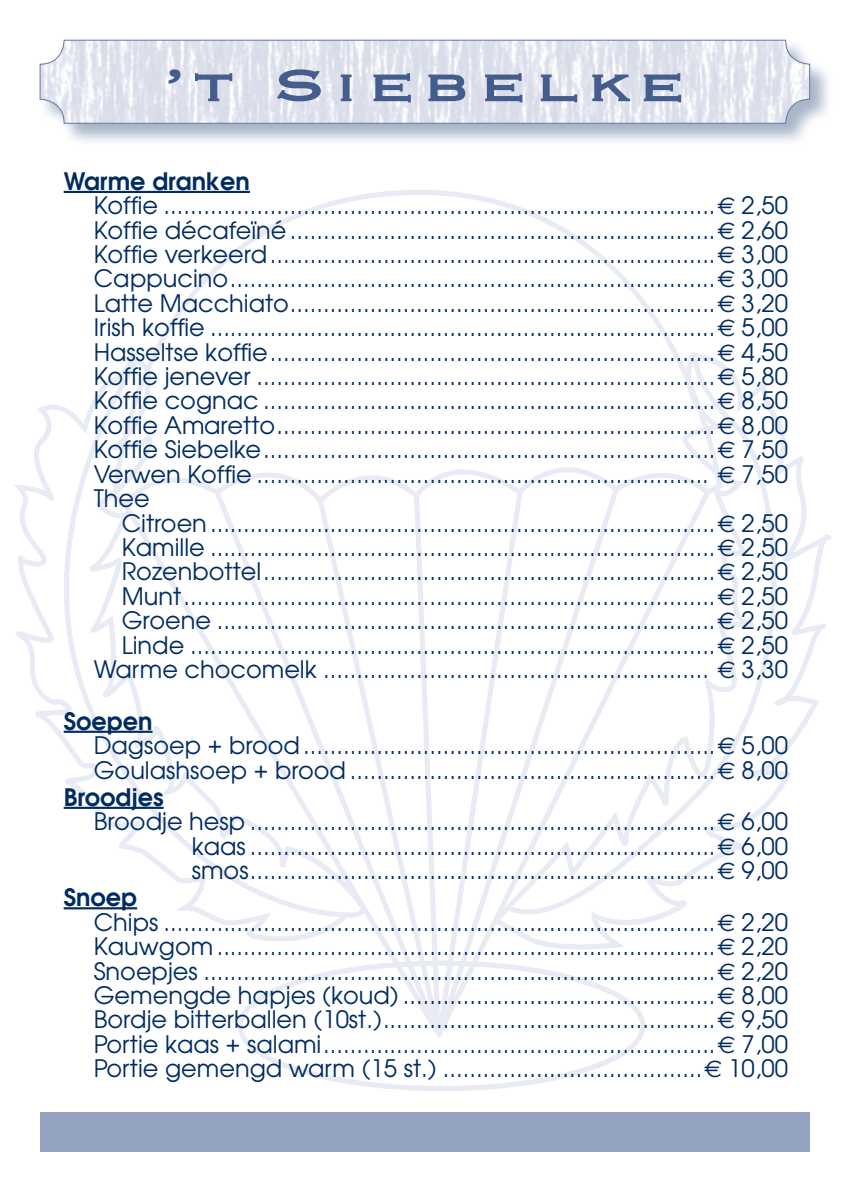
<style>
.page{position:relative;width:851px;height:1191px;background:#fff}
.page>*{position:absolute;margin:0;border:0;box-sizing:border-box;transform-origin:0 0}
.t1{font:300 56px "Copperplate";letter-spacing:.1em;color:#445d8c;scale:1.4 1}
.t2{font:24px/24.4px "Avant Garde";color:#002c62}
.t3{font:600 24px "Avant Garde";color:#002c62}
.s1{font-weight:600}
.s2{font-family:"Euro Sans"}
</style>
<div class="page">
<img style="left:14px;top:191px;width:817px;height:899px">
<div style="left:39px;top:39px;width:794px;height:108px;background:#002c62;opacity:.35"></div>
<img style="left:40px;top:40px;width:769px;height:83px">
<div style="left:40px;top:40px;width:770px;height:84px;border:1px solid #6578a2;border-radius:24px"></div>
<svg style="left:167px;top:68px;width:15px;height:17px"></svg>
<svg style="left:194px;top:72px;width:39px;height:30px"></svg>
<svg style="left:275px;top:68px;width:47px;height:34px;background:#b0bacf"></svg>
<svg style="left:340px;top:73px;width:12px;height:29px"></svg>
<svg style="left:372px;top:72px;width:40px;height:31px"></svg>
<svg style="left:427px;top:74px;width:39px;height:28px"></svg>
<svg style="left:484px;top:72px;width:39px;height:31px"></svg>
<svg style="left:539px;top:73px;width:39px;height:30px"></svg>
<svg style="left:591px;top:73px;width:40px;height:29px"></svg>
<svg style="left:642px;top:72px;width:40px;height:31px"></svg>
<hr style="left:64px;top:191px;width:186px;height:2px;background:#002c62">
<hr style="left:64px;top:730px;width:88px;height:3px;background:#002c62">
<hr style="left:64px;top:806px;width:100px;height:3px;background:#002c62">
<hr style="left:64px;top:907px;width:73px;height:2px;background:#002c62">
<div style="left:40px;top:1112px;width:769px;height:39px;background:#95a3c3"></div>
<h1 class="t1" style="left:164px;top:49px;width:373px">’t Siebelke</h1>
<p class="t2" style="left:94px;top:168px;width:695px;text-indent:-30px"><span class="s1">Warme dranken<br></span>Koffie ...................................................................................<span class="s2">E</span> 2,50<br>Koffie décafeïné................................................................<span class="s2">E</span> 2,60<br>Koffie verkeerd...................................................................<span class="s2">E</span> 3,00<br>Cappucino.........................................................................<span class="s2">E</span> 3,00<br>Latte Macchiato................................................................<span class="s2">E</span> 3,20<br>Irish koffie ............................................................................<span class="s2">E</span> 5,00<br>Hasseltse koffie...................................................................<span class="s2">E</span> 4,50<br>Koffie jenever .....................................................................<span class="s2">E</span> 5,80<br>Koffie cognac ....................................................................<span class="s2">E</span> 8,50<br>Koffie Amaretto..................................................................<span class="s2">E</span> 8,00<br>Koffie Siebelke....................................................................<span class="s2">E</span> 7,50<br>Verwen Koffie .................................................................... <span class="s2">E</span> 7,50<br>Thee</p>
<p class="t2" style="left:94px;top:510px;width:695px;text-align:right">Citroen............................................................................<span class="s2">E</span> 2,50<br>Kamille ............................................................................<span class="s2">E</span> 2,50<br>Rozenbottel....................................................................<span class="s2">E</span> 2,50<br>Munt................................................................................<span class="s2">E</span> 2,50<br>Groene ...........................................................................<span class="s2">E</span> 2,50<br>Linde ...............................................................................<span class="s2">E</span> 2,50<br>Warme chocomelk .......................................................... <span class="s2">E</span> 3,30</p>
<p class="t2" style="left:94px;top:708px;width:695px;text-indent:-30px"><span class="s1">Soepen<br></span>Dagsoep + brood..............................................................<span class="s2">E</span> 5,00<br>Goulashsoep + brood.......................................................<span class="s2">E</span> 8,00</p>
<p class="t3" style="left:64px;top:781px;width:101px">Broodjes</p>
<p class="t2" style="left:94px;top:809px;width:695px">Broodje hesp ......................................................................<span class="s2">E</span> 6,00</p>
<p class="t2" style="left:192px;top:833px;width:597px">kaas ......................................................................<span class="s2">E</span> 6,00</p>
<p class="t2" style="left:192px;top:857px;width:597px">smos......................................................................<span class="s2">E</span> 9,00</p>
<p class="t2" style="left:94px;top:885px;width:695px;text-indent:-30px"><span class="s1">Snoep<br></span>Chips ...................................................................................<span class="s2">E</span> 2,20<br>Kauwgom...........................................................................<span class="s2">E</span> 2,20<br>Snoepjes .............................................................................<span class="s2">E</span> 2,20<br>Gemengde hapjes (koud) ...............................................<span class="s2">E</span> 8,00<br>Bordje bitterballen (10st.)..................................................<span class="s2">E</span> 9,50<br>Portie kaas + salami...........................................................<span class="s2">E</span> 7,00<br>Portie gemengd warm (15 st.) .......................................<span class="s2">E</span> 10,00</p>
</div>
